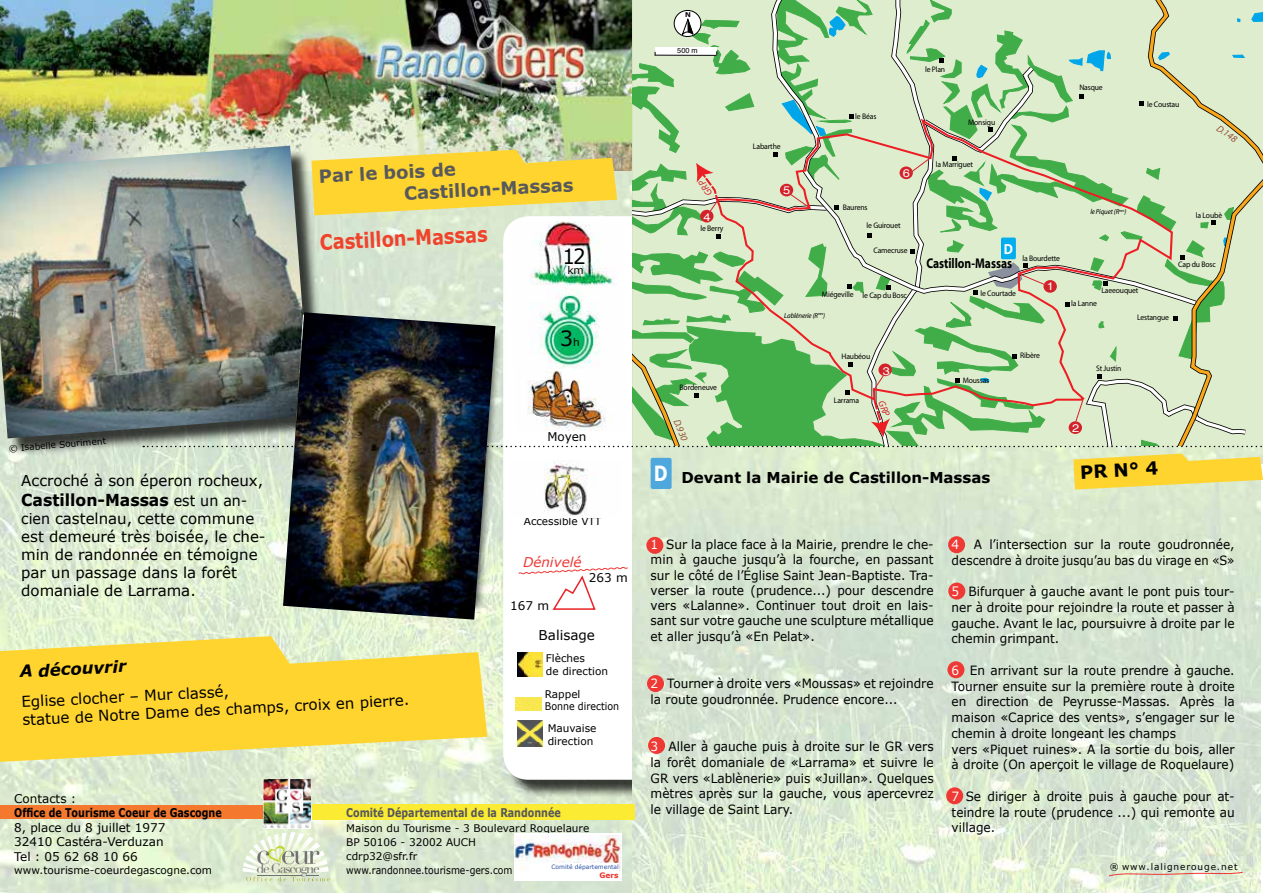
<style>
.page{position:relative;width:1263px;height:893px;background:#fff}
.page>*{position:absolute;margin:0;border:0;box-sizing:border-box;transform-origin:0 0}
.t1{font:700 21px "Verdana";color:#ef432c;scale:.85 1}
.t2{font:21px "Verdana";color:#000;scale:.95 1}
.t3{font:21px "Verdana";color:#000}
.t4{font:700 21px "Verdana";color:#fff;scale:.8 1}
.t5{font:700 18px/21.6px "Verdana";color:#58595b}
.t6{font:700 18px "Verdana";color:#000}
.t7{font:700 16.5px "Verdana";color:#000;scale:.95 1}
.t8{font:italic 700 16.5px "Verdana";color:#000}
.t9{font:15px/18px "Verdana";color:#000;scale:.95 1}
.t10{font:15px/18px "Verdana";color:#000}
.t11{font:700 15px "Verdana";color:#000}
.t12{font:700 14.55px "Myriad";color:#fff;scale:.9 1}
.t13{font:700 14.1px "Myriad";color:#000;scale:.82 1}
.t14{font:italic 13.5px "Verdana";color:#ef3935}
.t15{font:13.5px "Verdana";color:#000}
.t16{font:13.35px "Didot";letter-spacing:-.1em;color:#717073}
.t17{font:12.75px/15.8px "Verdana";color:#000;text-align:justify;scale:.95 1}
.t18{font:12px/14.7px "Verdana";color:#000}
.t19{font:700 12px "Verdana";color:#55575c;scale:.8 1}
.t20{font:700 12px "Verdana";color:#000;scale:.8 1}
.t21{font:11.1px "Helvetica";color:#fff;scale:1.15 1}
.t22{font:10.5px/12.6px "Verdana";color:#000}
.t23{font:italic 9.9px "Myriad";color:#964b36}
.t24{font:italic 9.75px "Myriad";color:#964b36}
.t25{font:9px "Verdana";letter-spacing:.1em;color:#000}
.t26{font:7.95px "Myriad";letter-spacing:-.02em;color:#000;scale:.96 1}
.t27{font:700 7.5px "Verdana";color:#ee332b}
.t28{font:italic 7.2px "Myriad";letter-spacing:-.02em;color:#000;scale:.96 1}
.t29{font:7.2px "Helvetica";color:#000}
.t30{font:700 7.2px "Myriad";color:#000;scale:1.15 1}
.t31{font:6px "Verdana";color:#2b53a4}
.s1{font-size:10.5px}
.s2{font-weight:400;font-size:15px}
.s3{color:#fff}
</style>
<div class="page">
<img style="left:1px;top:0;width:631px;height:892px">
<div style="left:505px;top:218px;width:186px;height:580px;background:#000;opacity:.75"></div>
<div style="left:503px;top:216px;width:169px;height:564px;background:#fff;border-radius:26px"></div>
<img style="left:517px;top:721px;width:26px;height:25px">
<img style="left:517px;top:652px;width:26px;height:24px">
<div style="left:0;top:148px;width:329px;height:309px;background:#000;opacity:.75"></div>
<img style="left:0;top:146px;width:143px;height:292px">
<svg style="left:0;top:636px;width:487px;height:126px;background:#f9da51"></svg>
<img style="left:633px;top:490px;width:628px;height:403px">
<div style="left:646px;top:537px;width:17px;height:17px;background:#ef3935;border-radius:50%"></div>
<div style="left:948px;top:583px;width:17px;height:17px;background:#ef3935;border-radius:50%"></div>
<div style="left:648px;top:737px;width:17px;height:17px;background:#ef3935;border-radius:50%"></div>
<div style="left:0;top:805px;width:303px;height:14px;background:#f4782d"></div>
<div style="left:312px;top:804px;width:322px;height:16px;background:#fbeb32"></div>
<div style="left:514px;top:833px;width:108px;height:47px;background:#fff"></div>
<img style="left:514px;top:835px;width:108px;height:36px">
<img style="left:264px;top:779px;width:46px;height:49px">
<div style="left:530px;top:863px;width:89px;height:17px;background:#fff"></div>
<svg style="left:242px;top:832px;width:88px;height:49px;background:#dde6ce"></svg>
<img style="left:544px;top:490px;width:43px;height:27px">
<svg style="left:518px;top:567px;width:110px;height:43px"></svg>
<img style="left:516px;top:698px;width:26px;height:12px">
<svg style="left:1108px;top:871px;width:135px;height:6px"></svg>
<img style="left:283px;top:490px;width:212px;height:130px">
<div style="left:948px;top:536px;width:17px;height:17px;background:#ef3935;border-radius:50%"></div>
<div style="left:647px;top:675px;width:17px;height:17px;background:#ef3935;border-radius:50%"></div>
<div style="left:947px;top:661px;width:17px;height:17px;background:#ef3935;border-radius:50%"></div>
<div style="left:946px;top:787px;width:17px;height:17px;background:#ef3935;border-radius:50%"></div>
<img style="left:143px;top:0;width:1120px;height:490px">
<h2 class="t5" style="left:403px;top:161px;width:171px;text-indent:-84px;rotate:-3deg">Par le bois de<br>Castillon-Massas</h2>
<h1 class="t1" style="left:319px;top:229px;width:199px;rotate:-3deg">Castillon-Massas</h1>
<h1 class="t2" style="left:562px;top:243px;width:26px">12</h1>
<p class="t22" style="left:567px;top:264px;width:18px">km</p>
<h1 class="t3" style="left:560px;top:325px;width:21px">3<span class="s1">h</span></h1>
<p class="t25" style="left:8px;top:443px;width:99px;rotate:-5deg">© Isabelle Souriment</p>
<p class="t10" style="left:21px;top:472px;width:244px">Accroché à son éperon rocheux,</p>
<p class="t7" style="left:21px;top:489px;width:240px">Castillon-Massas <span class="s2">est un an-</span></p>
<p class="t9" style="left:21px;top:510px;width:259px">cien castelnau, cette commune est demeuré très boisée, le che&shy;min de randonnée en témoigne par un passage dans la forêt domaniale de Larrama.</p>
<p class="t8" style="left:19px;top:661px;width:108px;rotate:-3deg">A découvrir</p>
<p class="t10" style="left:21px;top:693px;width:389px;rotate:-3deg">Eglise clocher – Mur classé,<br>statue de Notre Dame des champs, croix en pierre.</p>
<p class="t18" style="left:547px;top:429px;width:41px">Moyen</p>
<p class="t22" style="left:524px;top:515px;width:79px">Accessible VTT</p>
<p class="t14" style="left:523px;top:554px;width:60px">Dénivelé</p>
<p class="t18" style="left:510px;top:598px;width:40px">167 m</p>
<p class="t18" style="left:589px;top:570px;width:40px">263 m</p>
<p class="t15" style="left:539px;top:626px;width:58px">Balisage</p>
<p class="t22" style="left:546px;top:652px;width:64px">Flèches<br>de direction</p>
<p class="t22" style="left:545px;top:688px;width:76px">Rappel<br>Bonne direction</p>
<p class="t22" style="left:548px;top:722px;width:50px">Mauvaise direction</p>
<p class="t18" style="left:14px;top:791px;width:64px">Contacts :</p>
<p class="t20" style="left:14px;top:805px;width:261px">Office de Tourisme Coeur de Gascogne</p>
<p class="t18" style="left:14px;top:820px;width:153px">8, place du 8 juillet 1977<br>32410 Castéra-Verduzan<br>Tel : 05 62 68 10 66</p>
<p class="t22" style="left:14px;top:864px;width:199px">www.tourisme-coeurdegascogne.com</p>
<p class="t16" style="left:257px;top:860px;width:65px">de Gascogne</p>
<p class="t19" style="left:346px;top:805px;width:270px">Comité Départemental de la Randonnée</p>
<p class="t22" style="left:346px;top:821px;width:245px;line-height:14.2px">Maison du Tourisme - 3 Boulevard Roquelaure<br>BP 50106 - 32002 AUCH<br>cdrp32@sfr.fr<br>www.randonnee.tourisme-gers.com</p>
<p class="t31" style="left:551px;top:863px;width:69px">Comité départemental</p>
<p class="t27" style="left:599px;top:870px;width:21px">Gers</p>
<p class="t30" style="left:685px;top:11px;width:6px">N</p>
<p class="t29" style="left:677px;top:45px;width:22px">500 m</p>
<p class="t21" style="left:703px;top:208px;width:8px">4</p>
<p class="t26" style="left:700px;top:224px;width:26px">le Berry</p>
<p class="t26" style="left:753px;top:142px;width:30px">Labarthe</p>
<p class="t21" style="left:783px;top:182px;width:8px">5</p>
<p class="t26" style="left:855px;top:112px;width:23px">le Béas</p>
<p class="t26" style="left:843px;top:203px;width:27px">Baurens</p>
<p class="t21" style="left:903px;top:165px;width:8px">6</p>
<p class="t26" style="left:866px;top:221px;width:37px">le Guirouet</p>
<p class="t26" style="left:873px;top:247px;width:37px">Camecruse</p>
<p class="t26" style="left:822px;top:291px;width:90px">Miégeville le Cap du Bosc</p>
<p class="t28" style="left:784px;top:312px;width:44px">Lablénerie (R<sup>nes</sup>)</p>
<p class="t26" style="left:925px;top:65px;width:23px">le Plan</p>
<p class="t26" style="left:968px;top:118px;width:30px">Monsigu</p>
<p class="t26" style="left:936px;top:161px;width:40px">la Marriguet</p>
<p class="t26" style="left:1079px;top:84px;width:26px">Nasque</p>
<p class="t26" style="left:1147px;top:100px;width:35px">le Coustau</p>
<p class="t24" style="left:1220px;top:123px;width:24px;rotate:34deg">D.148</p>
<p class="t12" style="left:1004px;top:242px;width:12px">D</p>
<p class="t13" style="left:926px;top:256px;width:106px">Castillon-Massas</p>
<p class="t26" style="left:1022px;top:254px;width:41px">la Bourdette</p>
<p class="t26" style="left:980px;top:289px;width:39px">le Courtade</p>
<p class="t21" style="left:1047px;top:277px;width:8px">1</p>
<p class="t28" style="left:1090px;top:208px;width:39px">le Piquet (R<sup>nes</sup>)</p>
<p class="t26" style="left:1196px;top:211px;width:29px">la Loubè</p>
<p class="t26" style="left:1101px;top:287px;width:40px">Laeeouquet</p>
<p class="t26" style="left:1137px;top:314px;width:35px">Lestangue</p>
<p class="t26" style="left:1071px;top:300px;width:28px">la Lanne</p>
<p class="t26" style="left:1178px;top:260px;width:41px">Cap du Bosc</p>
<p class="t26" style="left:680px;top:384px;width:41px">Bordeneuve</p>
<p class="t23" style="left:681px;top:418px;width:24px;rotate:68deg">D.930</p>
<p class="t26" style="left:841px;top:352px;width:31px">Haubéou</p>
<p class="t26" style="left:834px;top:396px;width:28px">Larrama</p>
<p class="t21" style="left:883px;top:362px;width:8px">3</p>
<p class="t26" style="left:963px;top:376px;width:29px">Moussas</p>
<h1 class="t4" style="left:654px;top:459px;width:19px">D</h1>
<p class="t11" style="left:681px;top:468px;width:310px">Devant la Mairie de Castillon-Massas</p>
<p class="t26" style="left:1020px;top:352px;width:22px">Ribère</p>
<p class="t26" style="left:1096px;top:364px;width:28px">St Justin</p>
<p class="t21" style="left:1072px;top:419px;width:8px">2</p>
<h2 class="t6" style="left:1079px;top:460px;width:80px;rotate:-3deg">PR N° 4</h2>
<p class="t17" style="left:651px;top:537px;width:299px;line-height:15.3px"><span class="s3">1</span> Sur la place face à la Mairie, prendre le che&shy;min à gauche jusqu’à la fourche, en passant sur le côté de l’Église Saint Jean-Baptiste. Tra&shy;verser la route (prudence...) pour descendre vers «Lalanne». Continuer tout droit en lais&shy;sant sur votre gauche une sculpture métallique et aller jusqu’à «En Pelat».</p>
<p class="t17" style="left:651px;top:676px;width:299px"><span class="s3">2</span> Tourner à droite vers «Moussas» et rejoindre la route goudronnée. Prudence encore...</p>
<p class="t17" style="left:651px;top:739px;width:299px"><span class="s3">3</span> Aller à gauche puis à droite sur le GR vers la forêt domaniale de «Larrama» et suivre le GR vers «Lablènerie» puis «Juillan». Quelques mètres après sur la gauche, vous apercevrez le village de Saint Lary.</p>
<p class="t17" style="left:952px;top:537px;width:299px"><span class="s3">4</span> A l’intersection sur la route goudronnée, descendre à droite jusqu’au bas du virage en «S»</p>
<p class="t17" style="left:952px;top:584px;width:299px"><span class="s3">5</span> Bifurquer à gauche avant le pont puis tour&shy;ner à droite pour rejoindre la route et passer à gauche. Avant le lac, poursuivre à droite par le chemin grimpant.</p>
<p class="t17" style="left:952px;top:663px;width:299px;text-align:left"><span class="s3">6</span> En arrivant sur la route prendre à gauche.<br>Tourner ensuite sur la première route à droite en direction de Peyrusse-Massas. Après la maison «Caprice des vents», s’engager sur le chemin à droite longeant les champs<br>vers «Piquet ruines». A la sortie du bois, aller à droite (On aperçoit le village de Roquelaure)</p>
<p class="t17" style="left:952px;top:789px;width:299px"><span class="s3">7</span> Se diriger à droite puis à gauche pour at&shy;teindre la route (prudence ...) qui remonte au village.</p>
<p class="t25" style="left:1110px;top:861px;width:129px">® www.lalignerouge.net</p>
</div>
